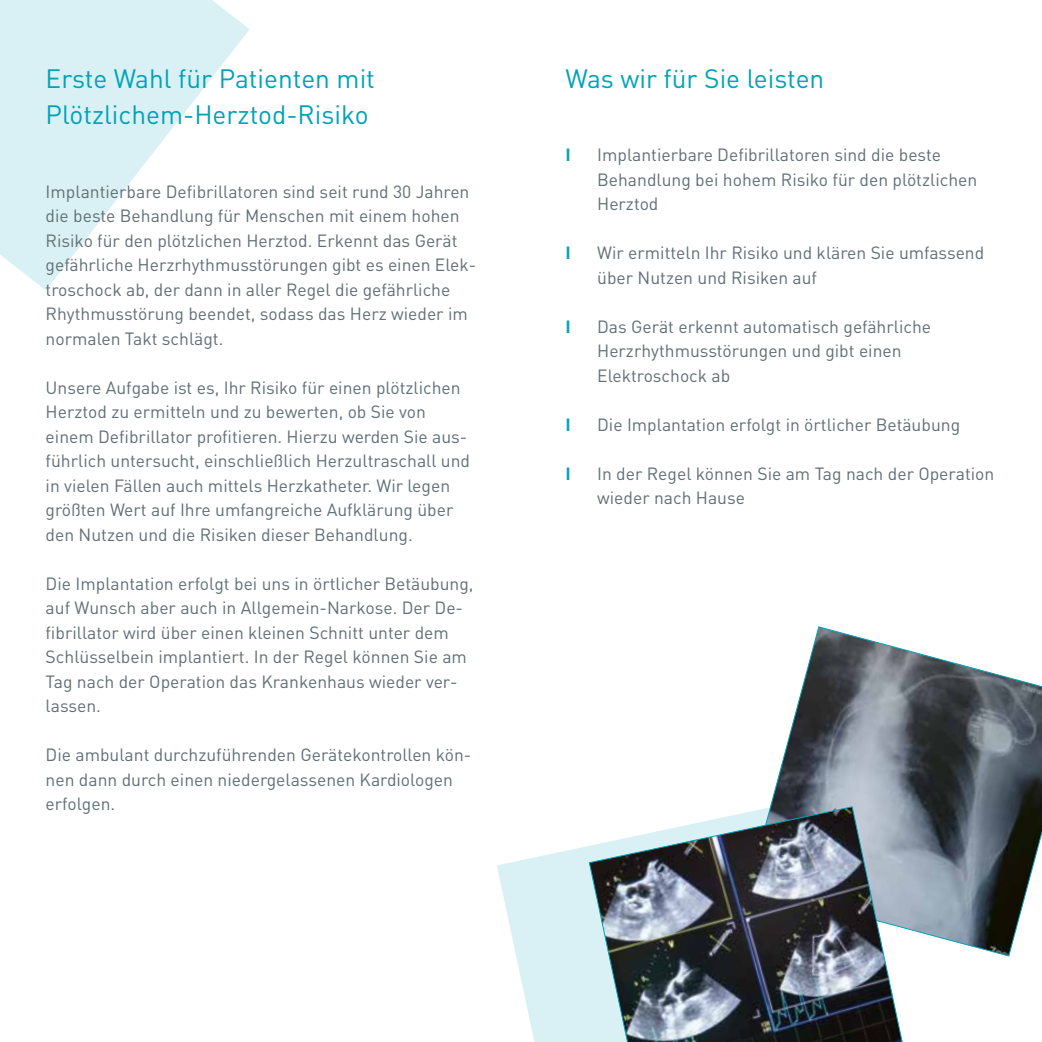
<style>
.page{position:relative;width:1042px;height:1042px;background:#fff}
.page>*{position:absolute;margin:0;border:0;box-sizing:border-box;transform-origin:0 0}
.t1{font:26.25px/36.8px "DIN Pro";color:#00a2b8}
.t2{font:17.5px/24.5px "DIN Pro";color:#616f74}
.t3{font:700 17.5px "DIN Pro";color:#00a2b8}
</style>
<div class="page">
<svg style="left:497px;top:846px;width:91px;height:196px;fill:#d9f1f4"></svg>
<svg style="left:0;top:0;width:250px;height:290px;fill:#d9f1f4"></svg>
<svg style="left:770px;top:626px;width:272px;height:331px"></svg>
<img style="left:588px;top:806px;width:321px;height:236px">
<h1 class="t1" style="left:46px;top:59px;width:331px">Erste Wahl für Patienten mit<br>Plötzlichem-Herztod-Risiko</h1>
<p class="t2" style="left:46px;top:178px;width:432px">Implantierbare Defibrillatoren sind seit rund 30 Jahren die beste Behandlung für Menschen mit einem hohen Risiko für den plötzlichen Herztod. Erkennt das Gerät gefährliche Herzrhythmusstörungen gibt es einen Elek&shy;troschock ab, der dann in aller Regel die gefährliche Rhythmusstörung beendet, sodass das Herz wieder im normalen Takt schlägt.</p>
<p class="t2" style="left:46px;top:374px;width:426px">Unsere Aufgabe ist es, Ihr Risiko für einen plötzlichen Herztod zu ermitteln und zu bewerten, ob Sie von einem Defibrillator profitieren. Hierzu werden Sie aus&shy;führlich untersucht, einschließlich Herzultraschall und in vielen Fällen auch mittels Herzkatheter. Wir legen größten Wert auf Ihre umfangreiche Aufklärung über den Nutzen und die Risiken dieser Behandlung.</p>
<p class="t2" style="left:46px;top:570px;width:429px">Die Implantation erfolgt bei uns in örtlicher Betäubung, auf Wunsch aber auch in Allgemein-Narkose. Der De&shy;fibrillator wird über einen kleinen Schnitt unter dem Schlüsselbein implantiert. In der Regel können Sie am Tag nach der Operation das Krankenhaus wieder ver&shy;lassen.</p>
<p class="t2" style="left:46px;top:742px;width:427px">Die ambulant durchzuführenden Gerätekontrollen kön&shy;nen dann durch einen niedergelassenen Kardiologen erfolgen.</p>
<h1 class="t1" style="left:566px;top:59px;width:260px">Was wir für Sie leisten</h1>
<p class="t3" style="left:566px;top:143px;width:7px">I</p>
<p class="t2" style="left:597px;top:142px;width:382px">Implantierbare Defibrillatoren sind die beste<br>Behandlung bei hohem Risiko für den plötzlichen<br>Herztod</p>
<p class="t3" style="left:566px;top:241px;width:7px">I</p>
<p class="t2" style="left:597px;top:240px;width:389px">Wir ermitteln Ihr Risiko und klären Sie umfassend über Nutzen und Risiken auf</p>
<p class="t3" style="left:566px;top:314px;width:7px">I</p>
<p class="t2" style="left:597px;top:313px;width:335px">Das Gerät erkennt automatisch gefährliche<br>Herzrhythmusstörungen und gibt einen<br>Elektroschock ab</p>
<p class="t3" style="left:566px;top:412px;width:7px">I</p>
<p class="t2" style="left:597px;top:411px;width:364px">Die Implantation erfolgt in örtlicher Betäubung</p>
<p class="t3" style="left:566px;top:461px;width:7px">I</p>
<p class="t2" style="left:597px;top:460px;width:399px">In der Regel können Sie am Tag nach der Operation wieder nach Hause</p>
</div>
